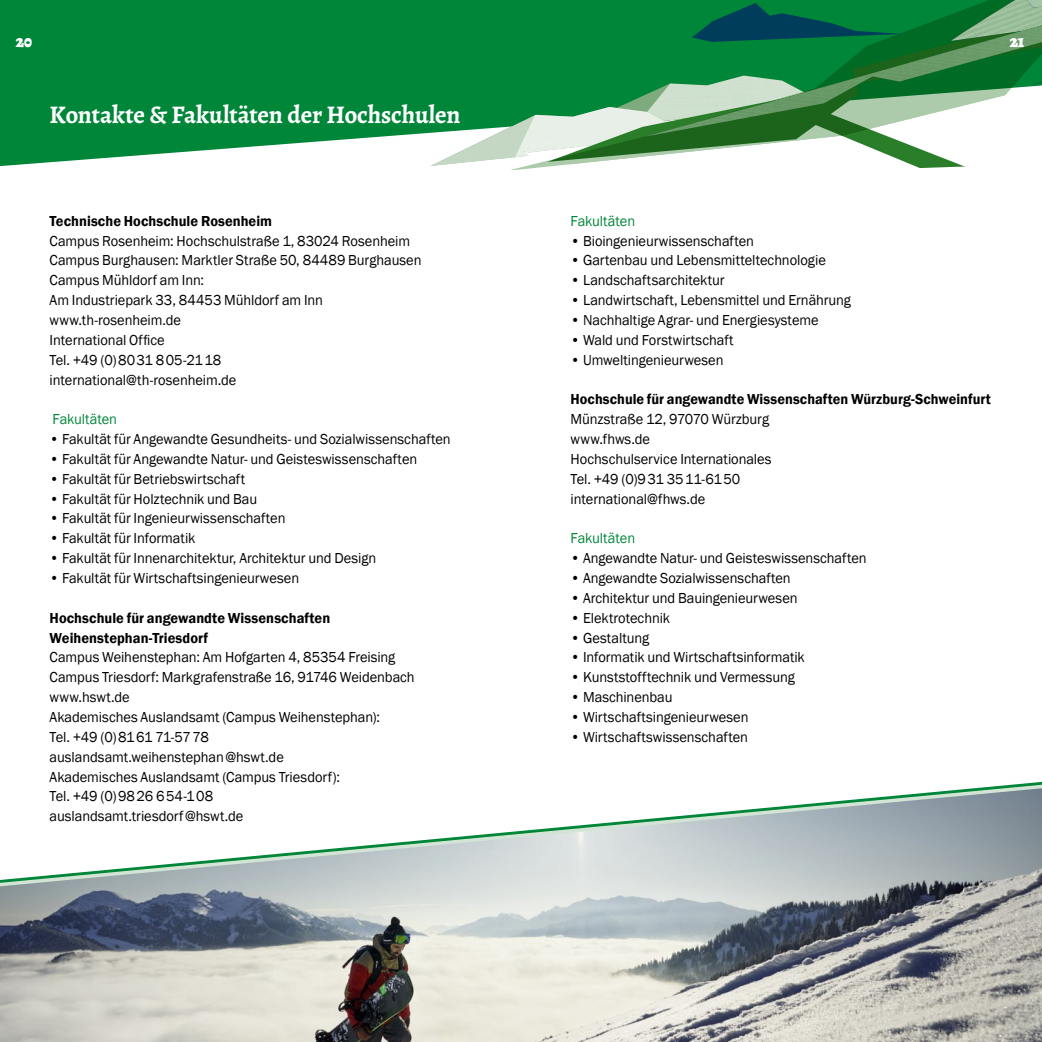
<style>
.page{position:relative;width:1042px;height:1042px;background:#fff}
.page>*{position:absolute;margin:0;border:0;box-sizing:border-box;transform-origin:0 0}
.t1{font:700 25.38px "Alegreya";letter-spacing:-.005em;color:#fff}
.t2{font:900 17.5px "Alegreya";color:#fff}
.t3{font:14.88px/19.8px "Franklin Gothic";letter-spacing:-.005em;color:#000}
.t4{font:600 14.88px/19.8px "Franklin Gothic";letter-spacing:.005em;color:#000}
.t5{font:600 14.88px "Franklin Gothic";letter-spacing:.005em;color:#000;scale:.96 1}
.t6{font:14.88px "Franklin Gothic";letter-spacing:-.005em;color:#008639}
</style>
<div class="page">
<svg style="left:0;top:0;width:430px;height:166px;background:#19924c"></svg>
<svg style="left:430px;top:0;width:76px;height:166px;background:#329c5e"></svg>
<svg style="left:506px;top:0;width:460px;height:170px;fill:#008639"></svg>
<svg style="left:568px;top:0;width:474px;height:165px"></svg>
<img style="left:0;top:890px;width:1042px;height:152px">
<svg style="left:0;top:781px;width:1042px;height:109px"></svg>
<p class="t2" style="left:16px;top:29px;width:18px">20</p>
<h1 class="t1" style="left:50px;top:98px;width:412px">Kontakte &amp; Fakultäten der Hochschulen</h1>
<p class="t4" style="left:50px;top:211px;width:224px">Technische Hochschule Rosenheim</p>
<p class="t3" style="left:50px;top:231px;width:373px">Campus Rosenheim: Hochschulstraße 1, 83024 Rosenheim Campus Burghausen: Marktler Straße 50, 84489 Burghausen Campus Mühldorf am Inn:<br>Am Industriepark 33, 84453 Mühldorf am Inn www.th-rosenheim.de<br>International Office<br>Tel. +49 (0)8031 805-2118<br>international@th-rosenheim.de</p>
<p class="t6" style="left:53px;top:410px;width:66px">Fakultäten</p>
<p class="t3" style="left:50px;top:429px;width:403px">• Fakultät für Angewandte Gesundheits- und Sozialwissenschaften</p>
<p class="t3" style="left:50px;top:449px;width:369px">• Fakultät für Angewandte Natur- und Geisteswissenschaften</p>
<p class="t3" style="left:50px;top:469px;width:197px">• Fakultät für Betriebswirtschaft</p>
<p class="t3" style="left:50px;top:489px;width:209px">• Fakultät für Holztechnik und Bau</p>
<p class="t3" style="left:50px;top:509px;width:237px">• Fakultät für Ingenieurwissenschaften</p>
<p class="t3" style="left:50px;top:529px;width:147px">• Fakultät für Informatik</p>
<p class="t3" style="left:50px;top:549px;width:328px">• Fakultät für Innenarchitektur, Architektur und Design</p>
<p class="t3" style="left:50px;top:568px;width:251px">• Fakultät für Wirtschaftsingenieurwesen</p>
<p class="t4" style="left:50px;top:608px;width:282px">Hochschule für angewandte Wissenschaften<br>Weihenstephan-Triesdorf</p>
<p class="t3" style="left:50px;top:648px;width:367px">Campus Weihenstephan: Am Hofgarten 4, 85354 Freising Campus Triesdorf: Markgrafenstraße 16, 91746 Weidenbach www.hswt.de<br>Akademisches Auslandsamt (Campus Weihenstephan):<br>Tel. +49 (0)8161 71-5778 auslandsamt.weihenstephan@hswt.de<br>Akademisches Auslandsamt (Campus Triesdorf):<br>Tel. +49 (0)9826 654-108<br>auslandsamt.triesdorf@hswt.de</p>
<p class="t2" style="left:1009px;top:29px;width:16px">21</p>
<p class="t6" style="left:570px;top:212px;width:66px">Fakultäten</p>
<p class="t3" style="left:570px;top:231px;width:185px">• Bioingenieurwissenschaften</p>
<p class="t3" style="left:570px;top:251px;width:257px">• Gartenbau und Lebensmitteltechnologie</p>
<p class="t3" style="left:570px;top:271px;width:155px">• Landschaftsarchitektur</p>
<p class="t3" style="left:570px;top:291px;width:282px">• Landwirtschaft, Lebensmittel und Ernährung</p>
<p class="t3" style="left:570px;top:310px;width:249px">• Nachhaltige Agrar- und Energiesysteme</p>
<p class="t3" style="left:570px;top:330px;width:164px">• Wald und Forstwirtschaft</p>
<p class="t3" style="left:570px;top:350px;width:154px">• Umweltingenieurwesen</p>
<p class="t5" style="left:570px;top:390px;width:439px">Hochschule für angewandte Wissenschaften Würzburg-Schweinfurt</p>
<p class="t3" style="left:570px;top:410px;width:202px">Münzstraße 12, 97070 Würzburg www.fhws.de<br>Hochschulservice Internationales<br>Tel. +49 (0)931 3511-6150 international@fhws.de</p>
<p class="t6" style="left:570px;top:529px;width:66px">Fakultäten</p>
<p class="t3" style="left:570px;top:549px;width:297px">• Angewandte Natur- und Geisteswissenschaften</p>
<p class="t3" style="left:570px;top:568px;width:222px">• Angewandte Sozialwissenschaften</p>
<p class="t3" style="left:570px;top:588px;width:228px">• Architektur und Bauingenieurwesen</p>
<p class="t3" style="left:570px;top:608px;width:101px">• Elektrotechnik</p>
<p class="t3" style="left:570px;top:628px;width:80px">• Gestaltung</p>
<p class="t3" style="left:570px;top:648px;width:236px">• Informatik und Wirtschaftsinformatik</p>
<p class="t3" style="left:570px;top:668px;width:226px">• Kunststofftechnik und Vermessung</p>
<p class="t3" style="left:570px;top:687px;width:103px">• Maschinenbau</p>
<p class="t3" style="left:570px;top:707px;width:179px">• Wirtschaftsingenieurwesen</p>
<p class="t3" style="left:570px;top:727px;width:179px">• Wirtschaftswissenschaften</p>
</div>
